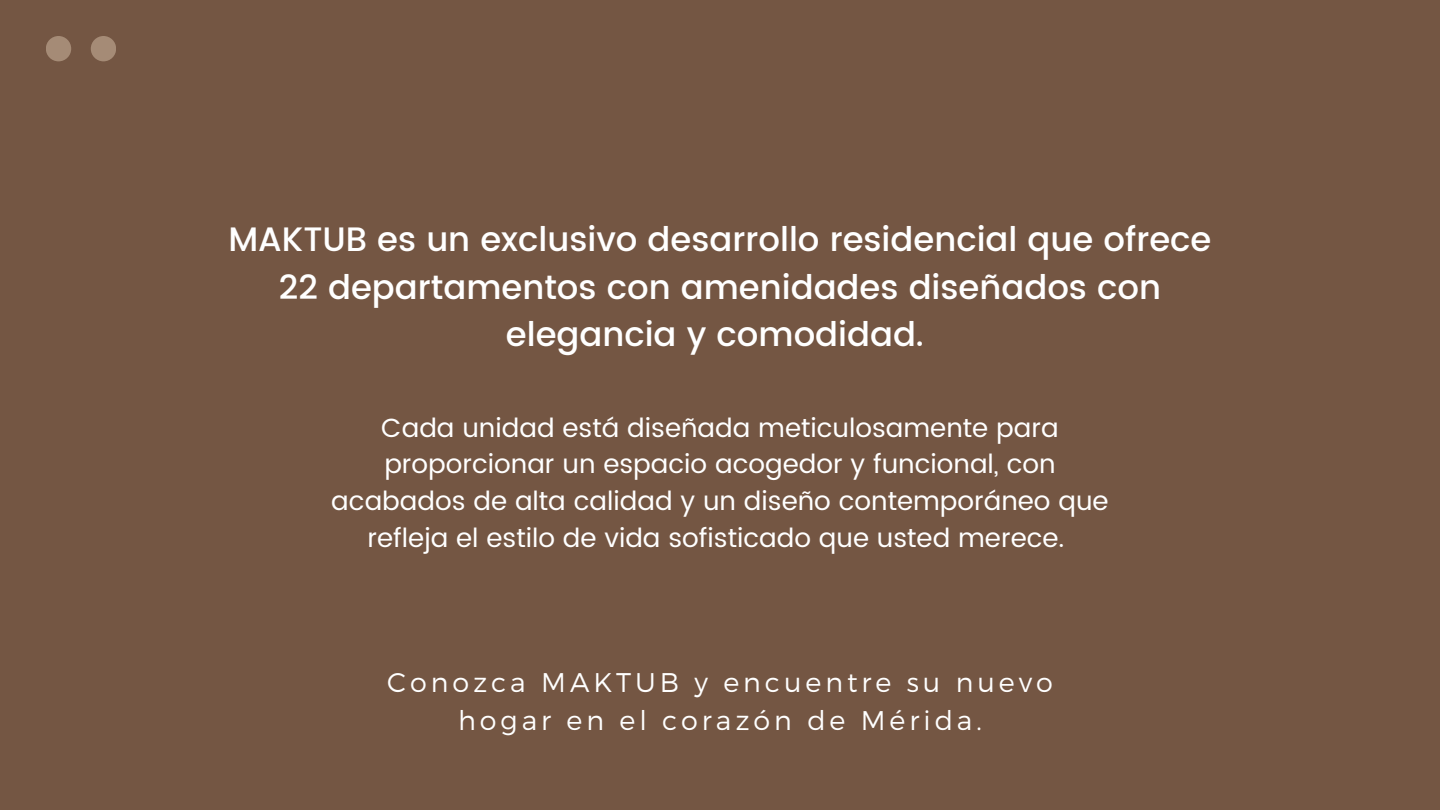
<style>
.page{position:relative;width:1440px;height:810px;background:#745643}
.page>*{position:absolute;margin:0;border:0;box-sizing:border-box;transform-origin:0 0}
.t1{font:500 33.9px/47.2px "Poppins";color:#fff;text-align:center}
.t2{font:300 27px/37.5px "Montserrat";letter-spacing:.145em;color:#fff;text-align:center}
.t3{font:26.3px/36.8px "Poppins";color:#fff;text-align:center}
</style>
<div class="page">
<div style="left:46px;top:36px;width:25px;height:25px;background:#a58b76;border-radius:50%"></div>
<div style="left:91px;top:36px;width:25px;height:25px;background:#a58b76;border-radius:50%"></div>
<p class="t1" style="left:228px;top:216px;width:985px">MAKTUB es un exclusivo desarrollo residencial que ofrece<br>22 departamentos con amenidades diseñados con elegancia y comodidad.</p>
<p class="t3" style="left:331px;top:409px;width:779px">Cada unidad está diseñada meticulosamente para proporcionar un espacio acogedor y funcional, con acabados de alta calidad y un diseño contemporáneo que refleja el estilo de vida sofisticado que usted merece.</p>
<p class="t2" style="left:387px;top:662px;width:667px">Conozca MAKTUB y encuentre su nuevo hogar en el corazón de Mérida.</p>
</div>
